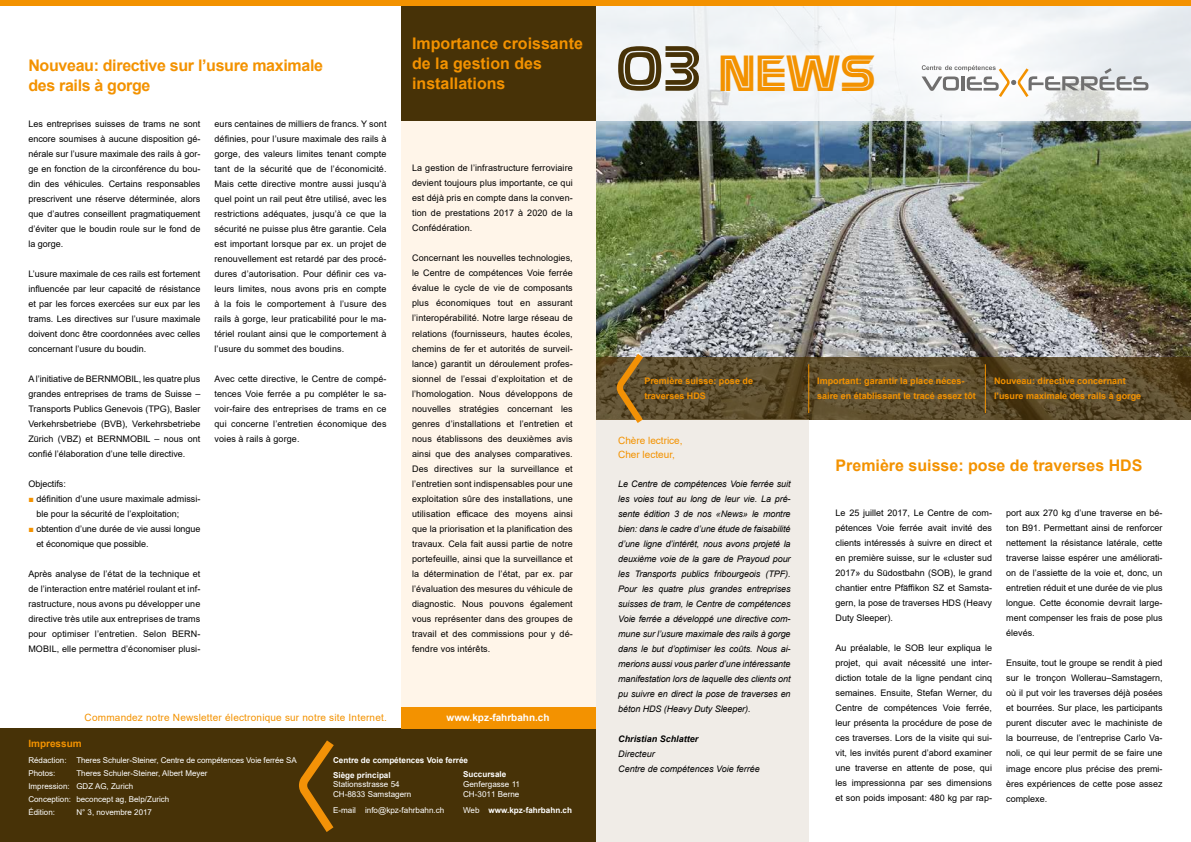
<style>
.page{position:relative;width:1191px;height:842px;background:#fff}
.page>*{position:absolute;margin:0;border:0;box-sizing:border-box;transform-origin:0 0}
.t1{font:44.5px "Battlestar";color:#f39200}
.t2{font:700 16px/20px "Arial";color:#f39200}
.t3{font:700 16px/20px "Arial";letter-spacing:-.02em;color:#f39200}
.t4{font:10px "Arial";letter-spacing:.02em;color:#f39200}
.t5{font:10px/14px "Arial";color:#f39200}
.t6{font:700 10px "Arial";color:#fff}
.t7{font:700 10px "Arial";color:#f39200}
.t8{font:9px/15px "Arial";color:#000;text-align:justify}
.t9{font:italic 9px/15px "Arial";letter-spacing:-.01em;color:#000;text-align:justify}
.t10{font:700 9px/15px "Arial";color:#f39200}
.t11{font:italic 700 9px "Arial";color:#000}
.t12{font:8.1px/9.7px "Arial";color:#fff}
.t13{font:700 8.1px/14px "Arial";color:#fff}
.t14{font:8px/13px "Arial";color:#fff}
.s1{color:#f39200}
.s2{font-weight:400}
.s3{font-size:55.6px;color:#473207}
</style>
<div class="page">
<img style="left:596px;top:120px;width:595px;height:237px">
<div style="left:595px;top:419px;width:214px;height:423px;background:#f0ece7"></div>
<div style="left:0;top:729px;width:595px;height:113px;background:#473207"></div>
<svg style="left:596px;top:6px;width:595px;height:114px;fill:#f2f5f8"></svg>
<div style="left:401px;top:62px;width:195px;height:666px;background:#fff5e9"></div>
<div style="left:401px;top:6px;width:195px;height:114px;background:#473207"></div>
<div style="left:0;top:0;width:1191px;height:6px;background:#f39200"></div>
<div style="left:401px;top:707px;width:194px;height:22px;background:#f39200"></div>
<svg style="left:299px;top:740px;width:35px;height:92px"></svg>
<svg style="left:921px;top:65px;width:227px;height:32px"></svg>
<svg style="left:596px;top:357px;width:595px;height:63px;background:#5b4b2b"></svg>
<hr style="left:808px;top:364px;width:1px;height:49px;background:#f39200">
<hr style="left:984px;top:364px;width:1px;height:49px;background:#f39200">
<svg style="left:617px;top:354px;width:26px;height:69px;background:#906b32"></svg>
<h2 class="t3" style="left:28px;top:55px;width:296px">Nouveau: directive sur l’usure maximale des rails à gorge</h2>
<p class="t8" style="left:28px;top:116px;width:173px">Les entreprises suisses de trams ne sont encore soumises à aucune disposition gé&shy;nérale sur l’usure maximale des rails à gor&shy;ge en fonction de la circonférence du bou&shy;din des véhicules. Certains responsables prescrivent une réserve déterminée, alors que d’autres conseillent pragmatiquement d’éviter que le boudin roule sur le fond de la gorge.</p>
<p class="t8" style="left:28px;top:266px;width:173px">L’usure maximale de ces rails est fortement influencée par leur capacité de résistance et par les forces exercées sur eux par les trams. Les directives sur l’usure maximale doivent donc être coordonnées avec celles concernant l’usure du boudin.</p>
<p class="t8" style="left:28px;top:371px;width:173px">A l’initiative de BERNMOBIL, les quatre plus grandes entreprises de trams de Suisse – Transports Publics Genevois (TPG), Basler Verkehrsbetriebe (BVB), Verkehrsbetriebe Zürich (VBZ) et BERNMOBIL – nous ont confié l’élaboration d’une telle directive.</p>
<p class="t8" style="left:28px;top:476px;width:39px">Objectifs:</p>
<p class="t8" style="left:36px;top:491px;width:165px;text-indent:-8px"><span class="s1">■</span> définition d’une usure maximale admissi&shy;ble pour la sécurité de l’exploitation;</p>
<p class="t8" style="left:36px;top:521px;width:165px;text-indent:-8px"><span class="s1">■</span> obtention d’une durée de vie aussi longue et économique que possible.</p>
<p class="t8" style="left:28px;top:566px;width:173px">Après analyse de l’état de la technique et de l’interaction entre matériel roulant et inf&shy;rastructure, nous avons pu développer une directive très utile aux entreprises de trams pour optimiser l’entretien. Selon BERN-MOBIL, elle permettra d’économiser plusi-</p>
<p class="t8" style="left:214px;top:116px;width:173px">eurs centaines de milliers de francs. Y sont définies, pour l’usure maximale des rails à gorge, des valeurs limites tenant compte tant de la sécurité que de l’économicité.<br>Mais cette directive montre aussi jusqu’à quel point un rail peut être utilisé, avec les restrictions adéquates, jusqu’à ce que la sécurité ne puisse plus être garantie. Cela est important lorsque par ex. un projet de renouvellement est retardé par des procé&shy;dures d’autorisation. Pour définir ces va&shy;leurs limites, nous avons pris en compte à la fois le comportement à l’usure des rails à gorge, leur praticabilité pour le ma&shy;tériel roulant ainsi que le comportement à l’usure du sommet des boudins.</p>
<p class="t8" style="left:214px;top:372px;width:173px">Avec cette directive, le Centre de compé&shy;tences Voie ferrée a pu compléter le sa&shy;voir-faire des entreprises de trams en ce qui concerne l’entretien économique des voies à rails à gorge.</p>
<h2 class="t2" style="left:412px;top:33px;width:172px">Importance croissante de la gestion des installations</h2>
<p class="t8" style="left:412px;top:161px;width:162px">La gestion de l’infrastructure ferroviaire devient toujours plus importante, ce qui est déjà pris en compte dans la conven&shy;tion de prestations 2017 à 2020 de la Confédération.</p>
<p class="t8" style="left:412px;top:251px;width:162px">Concernant les nouvelles technologies, le Centre de compétences Voie ferrée évalue le cycle de vie de composants plus économiques tout en assurant l’interopérabilité. Notre large réseau de relations (fournisseurs, hautes écoles, chemins de fer et autorités de surveil&shy;lance) garantit un déroulement profes&shy;sionnel de l’essai d’exploitation et de l’homologation. Nous développons de nouvelles stratégies concernant les genres d’installations et l’entretien et nous établissons des deuxièmes avis ainsi que des analyses comparatives.<br>Des directives sur la surveillance et l’entretien sont indispensables pour une exploitation sûre des installations, une utilisation efficace des moyens ainsi que la priorisation et la planification des travaux. Cela fait aussi partie de notre portefeuille, ainsi que la surveillance et la détermination de l’état, par ex. par l’évaluation des mesures du véhicule de diagnostic. Nous pouvons également vous représenter dans des groupes de travail et des commissions pour y dé&shy;fendre vos intérêts.</p>
<p class="t4" style="left:85px;top:711px;width:304px">Commandez notre Newsletter électronique sur notre site Internet.</p>
<p class="t6" style="left:446px;top:711px;width:104px">www.kpz-fahrbahn.ch</p>
<p class="t14" style="left:28px;top:754px;width:270px">Rédaction: Theres Schuler-Steiner, Centre de compétences Voie ferrée SA<br>Photos:</p>
<p class="t7" style="left:28px;top:736px;width:55px">Impressum</p>
<p class="t13" style="left:333px;top:754px;width:136px">Centre de compétences Voie ferrée<br>Siège principal</p>
<p class="t12" style="left:333px;top:779px;width:80px">Stationsstrasse 54<br>CH-8833 Samstagern</p>
<p class="t12" style="left:333px;top:805px;width:113px">E-mail info@kpz-fahrbahn.ch</p>
<p class="t14" style="left:28px;top:767px;width:181px;text-indent:48px">Theres Schuler-Steiner, Albert Meyer<br>Impression: GDZ AG, Zurich<br>Conception: beconcept ag, Belp/Zurich<br>Édition:</p>
<p class="t13" style="left:463px;top:768px;width:45px">Succursale</p>
<p class="t12" style="left:463px;top:779px;width:59px">Genfergasse 11<br>CH-3011 Berne</p>
<p class="t13" style="left:463px;top:803px;width:110px"><span class="s2">Web</span> www.kpz-fahrbahn.ch</p>
<p class="t14" style="left:76px;top:806px;width:77px">N° 3, novembre 2017</p>
<h1 class="t1" style="left:618px;top:55px;width:260px"><span class="s3">03</span> NEWS</h1>
<p class="t10" style="left:644px;top:374px;width:110px">Première suisse: pose de traverses HDS</p>
<p class="t10" style="left:817px;top:374px;width:160px">Important: garantir la place néces&shy;saire en établissant le tracé assez tôt</p>
<p class="t10" style="left:994px;top:374px;width:149px">Nouveau: directive concernant l’usure maximale des rails à gorge</p>
<p class="t5" style="left:618px;top:433px;width:66px">Chère lectrice,<br>Cher lecteur,</p>
<p class="t9" style="left:618px;top:476px;width:174px">Le Centre de compétences Voie ferrée suit les voies tout au long de leur vie. La pré&shy;sente édition 3 de nos «News» le montre bien: dans le cadre d’une étude de faisabilité d’une ligne d’intérêt, nous avons projeté la deuxième voie de la gare de Prayoud pour les Transports publics fribourgeois (TPF).<br>Pour les quatre plus grandes entreprises suisses de tram, le Centre de compétences Voie ferrée a développé une directive com&shy;mune sur l’usure maximale des rails à gorge dans le but d’optimiser les coûts. Nous ai&shy;merions aussi vous parler d’une intéressante manifestation lors de laquelle des clients ont pu suivre en direct la pose de traverses en béton HDS (Heavy Duty Sleeper).</p>
<p class="t11" style="left:618px;top:733px;width:82px">Christian Schlatter</p>
<p class="t9" style="left:618px;top:746px;width:143px">Directeur<br>Centre de compétences Voie ferrée</p>
<h2 class="t2" style="left:835px;top:455px;width:308px">Première suisse: pose de traverses HDS</h2>
<p class="t8" style="left:835px;top:506px;width:158px">Le 25 juillet 2017, Le Centre de com&shy;pétences Voie ferrée avait invité des clients intéressés à suivre en direct et en première suisse, sur le «cluster sud 2017» du Südostbahn (SOB), le grand chantier entre Pfäffikon SZ et Samsta&shy;gern, la pose de traverses HDS (Heavy Duty Sleeper).</p>
<p class="t8" style="left:835px;top:641px;width:158px">Au préalable, le SOB leur expliqua le projet, qui avait nécessité une inter&shy;diction totale de la ligne pendant cinq semaines. Ensuite, Stefan Werner, du Centre de compétences Voie ferrée, leur présenta la procédure de pose de ces traverses. Lors de la visite qui sui&shy;vit, les invités purent d’abord examiner une traverse en attente de pose, qui les impressionna par ses dimensions et son poids imposant: 480 kg par rap-</p>
<p class="t8" style="left:1006px;top:506px;width:158px">port aux 270 kg d’une traverse en bé&shy;ton B91. Permettant ainsi de renforcer nettement la résistance latérale, cette traverse laisse espérer une améliorati&shy;on de l’assiette de la voie et, donc, un entretien réduit et une durée de vie plus longue. Cette économie devrait large&shy;ment compenser les frais de pose plus élevés.</p>
<p class="t8" style="left:1006px;top:656px;width:158px">Ensuite, tout le groupe se rendit à pied sur le tronçon Wollerau–Samstagern, où il put voir les traverses déjà posées et bourrées. Sur place, les participants purent discuter avec le machiniste de la bourreuse, de l’entreprise Carlo Va&shy;noli, ce qui leur permit de se faire une image encore plus précise des premi&shy;ères expériences de cette pose assez complexe.</p>
</div>
